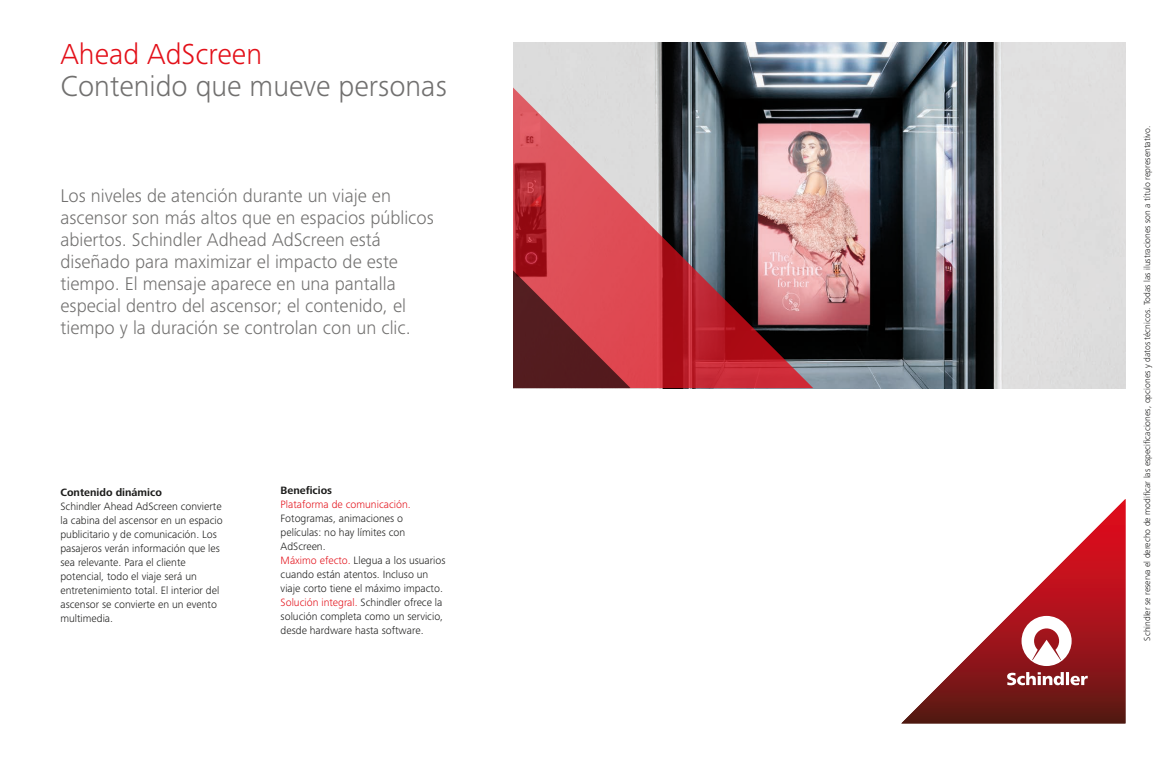
<style>
.page{position:relative;width:1168px;height:766px;background:#fff}
.page>*{position:absolute;margin:0;border:0;box-sizing:border-box;transform-origin:0 0}
.t1{font:300 30px "Frutiger Next LTW1 G";color:#71706f}
.t2{font:300 30px "Frutiger Next LTW1 G";color:#e31019}
.t3{font:300 19px/22px "Frutiger Next LTW1 G";color:#71706f}
.t4{font:300 11px/14px "Frutiger Next LTW1 G";color:#1c1c1b}
.t5{font:700 11px "Frutiger Next LTW1 G";color:#1c1c1b}
.t6{font:300 11px "Frutiger Next LTW1 G";color:#e31019}
.t7{font:300 9px "Frutiger Next LT";color:#1c1c1b}
.s1{color:#e31019}
</style>
<div class="page">
<img style="left:813px;top:43px;width:312px;height:345px">
<svg style="left:630px;top:43px;width:183px;height:345px;background:#895b61"></svg>
<svg style="left:513px;top:43px;width:117px;height:345px;background:#c06b71"></svg>
<svg style="left:901px;top:499px;width:224px;height:224px"></svg>
<svg style="left:1007px;top:615px;width:81px;height:70px"></svg>
<h1 class="t2" style="left:60px;top:37px;width:203px">Ahead AdScreen</h1>
<h1 class="t1" style="left:60px;top:69px;width:388px">Contenido que mueve personas</h1>
<p class="t3" style="left:60px;top:184px;width:375px">Los niveles de atención durante un viaje en ascensor son más altos que en espacios públicos abiertos. Schindler Adhead AdScreen está diseñado para maximizar el impacto de este tiempo. El mensaje aparece en una pantalla especial dentro del ascensor; el contenido, el tiempo y la duración se controlan con un clic.</p>
<p class="t5" style="left:60px;top:486px;width:103px">Contenido dinámico</p>
<p class="t4" style="left:60px;top:499px;width:164px">Schindler Ahead AdScreen convierte la cabina del ascensor en un espacio publicitario y de comunicación. Los pasajeros verán información que les sea relevante. Para el cliente potencial, todo el viaje será un entretenimiento total. El interior del ascensor se convierte en un evento multimedia.</p>
<p class="t5" style="left:281px;top:484px;width:53px">Beneficios</p>
<p class="t6" style="left:281px;top:498px;width:132px">Plataforma de comunicación.</p>
<p class="t4" style="left:281px;top:511px;width:166px">Fotogramas, animaciones o películas: no hay límites con<br>AdScreen.<br><span class="s1">Máximo efecto.</span> Llegua a los usuarios cuando están atentos. Incluso un viaje corto tiene el máximo impacto.<br><span class="s1">Solución integral.</span> Schindler ofrece la solución completa como un servicio, desde hardware hasta software.</p>
<p class="t7" style="left:1142px;top:640px;width:516px;rotate:-90deg">Schindler se reserva el derecho de modificar las especificaciones, opciones y datos técnicos. Todas las ilustraciones son a título representativo.</p>
</div>
